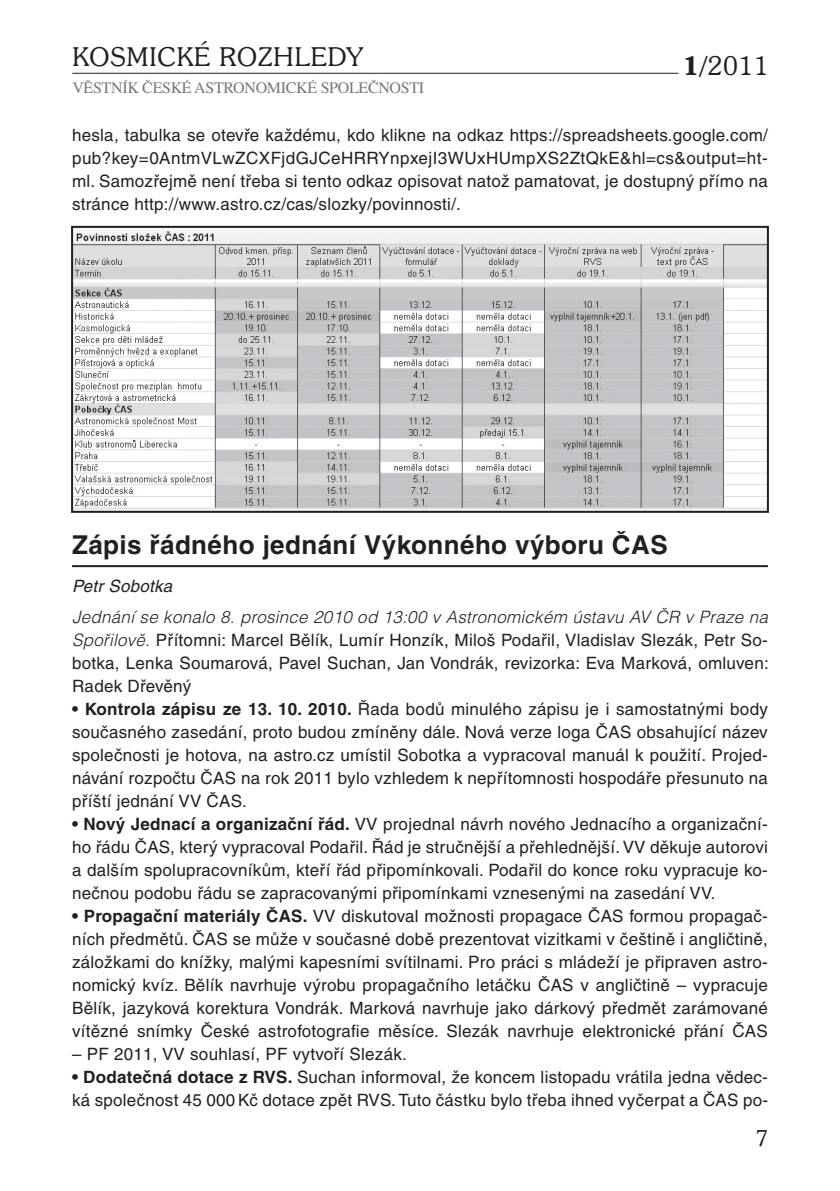
<style>
.page{position:relative;width:840px;height:1191px;background:#fff}
.page>*{position:absolute;margin:0;border:0;box-sizing:border-box;transform-origin:0 0}
.t1{font:700 26px "Helvetica CE";letter-spacing:.015em;color:#231f20}
.t2{font:300 26px "Souvenir IT Cby BTCE";letter-spacing:.04em;color:#231f20}
.t3{font:300 22px "Souvenir IT Cby BTCE";color:#231f20}
.t4{font:17px/23px "Helvetica CE";letter-spacing:.015em;color:#231f20;text-align:justify}
.t5{font:italic 17px "Helvetica CE";letter-spacing:.015em;color:#231f20}
.t6{font:16px "Times CE";letter-spacing:-.02em;color:#76787b}
.s1{font-weight:600}
.s2{font-weight:300;font-style:italic}
.s3{font-weight:700}
</style>
<div class="page">
<hr style="left:72px;top:73px;width:606px;height:1px;background:#231f20">
<img style="left:74px;top:229px;width:691px;height:281px">
<div style="left:71px;top:226px;width:697px;height:287px;border:2px solid #231f20"></div>
<hr style="left:72px;top:565px;width:695px;height:2px;background:#231f20">
<h1 class="t2" style="left:72px;top:40px;width:292px">KOSMICKÉ ROZHLEDY</h1>
<p class="t6" style="left:72px;top:78px;width:353px">VĚSTNÍK ČESKÉ ASTRONOMICKÉ SPOLEČNOSTI</p>
<h1 class="t2" style="left:682px;top:48px;width:87px"><span class="s1">1/</span>2011</h1>
<p class="t4" style="left:72px;top:123px;width:697px">hesla, tabulka se otevře každému, kdo klikne na odkaz https://spreadsheets.google.com/ pub?key=0AntmVLwZCXFjdGJCeHRRYnpxejI3WUxHUmpXS2ZtQkE&amp;hl=cs&amp;output=ht&shy;ml. Samozřejmě není třeba si tento odkaz opisovat natož pamatovat, je dostupný přímo na stránce http://www.astro.cz/cas/slozky/povinnosti/.</p>
<h1 class="t1" style="left:72px;top:529px;width:596px">Zápis řádného jednání Výkonného výboru ČAS</h1>
<p class="t5" style="left:72px;top:576px;width:102px">Petr Sobotka</p>
<p class="t4" style="left:72px;top:606px;width:697px"><span class="s2">Jednání se konalo 8. prosince 2010 od 13:00 v Astronomickém ústavu AV ČR v Praze na Spořilově.</span> Přítomni: Marcel Bělík, Lumír Honzík, Miloš Podařil, Vladislav Slezák, Petr So&shy;botka, Lenka Soumarová, Pavel Suchan, Jan Vondrák, revizorka: Eva Marková, omluven:<br>Radek Dřevěný</p>
<p class="t4" style="left:72px;top:697px;width:697px"><span class="s3">• Kontrola zápisu ze 13. 10. 2010.</span> Řada bodů minulého zápisu je i samostatnými body současného zasedání, proto budou zmíněny dále. Nová verze loga ČAS obsahující název společnosti je hotova, na astro.cz umístil Sobotka a vypracoval manuál k použití. Projed&shy;návání rozpočtu ČAS na rok 2011 bylo vzhledem k nepřítomnosti hospodáře přesunuto na příští jednání VV ČAS.</p>
<p class="t4" style="left:72px;top:812px;width:697px"><span class="s3">• Nový Jednací a organizační řád.</span> VV projednal návrh nového Jednacího a organizační&shy;ho řádu ČAS, který vypracoval Podařil. Řád je stručnější a přehlednější. VV děkuje autorovi a dalším spolupracovníkům, kteří řád připomínkovali. Podařil do konce roku vypracuje ko&shy;nečnou podobu řádu se zapracovanými připomínkami vznesenými na zasedání VV.</p>
<p class="t4" style="left:72px;top:904px;width:697px"><span class="s3">• Propagační materiály ČAS.</span> VV diskutoval možnosti propagace ČAS formou propagač&shy;ních předmětů. ČAS se může v současné době prezentovat vizitkami v češtině i angličtině, záložkami do knížky, malými kapesními svítilnami. Pro práci s mládeží je připraven astro&shy;nomický kvíz. Bělík navrhuje výrobu propagačního letáčku ČAS v angličtině – vypracuje Bělík, jazyková korektura Vondrák. Marková navrhuje jako dárkový předmět zarámované vítězné snímky České astrofotografie měsíce. Slezák navrhuje elektronické přání ČAS</p>
<p class="t4" style="left:72px;top:1042px;width:336px">– PF 2011, VV souhlasí, PF vytvoří Slezák.</p>
<p class="t4" style="left:72px;top:1065px;width:697px"><span class="s3">• Dodatečná dotace z RVS.</span> Suchan informoval, že koncem listopadu vrátila jedna vědec&shy;ká společnost 45 000 Kč dotace zpět RVS. Tuto částku bylo třeba ihned vyčerpat a ČAS po-</p>
<p class="t3" style="left:755px;top:1124px;width:14px">7</p>
</div>
